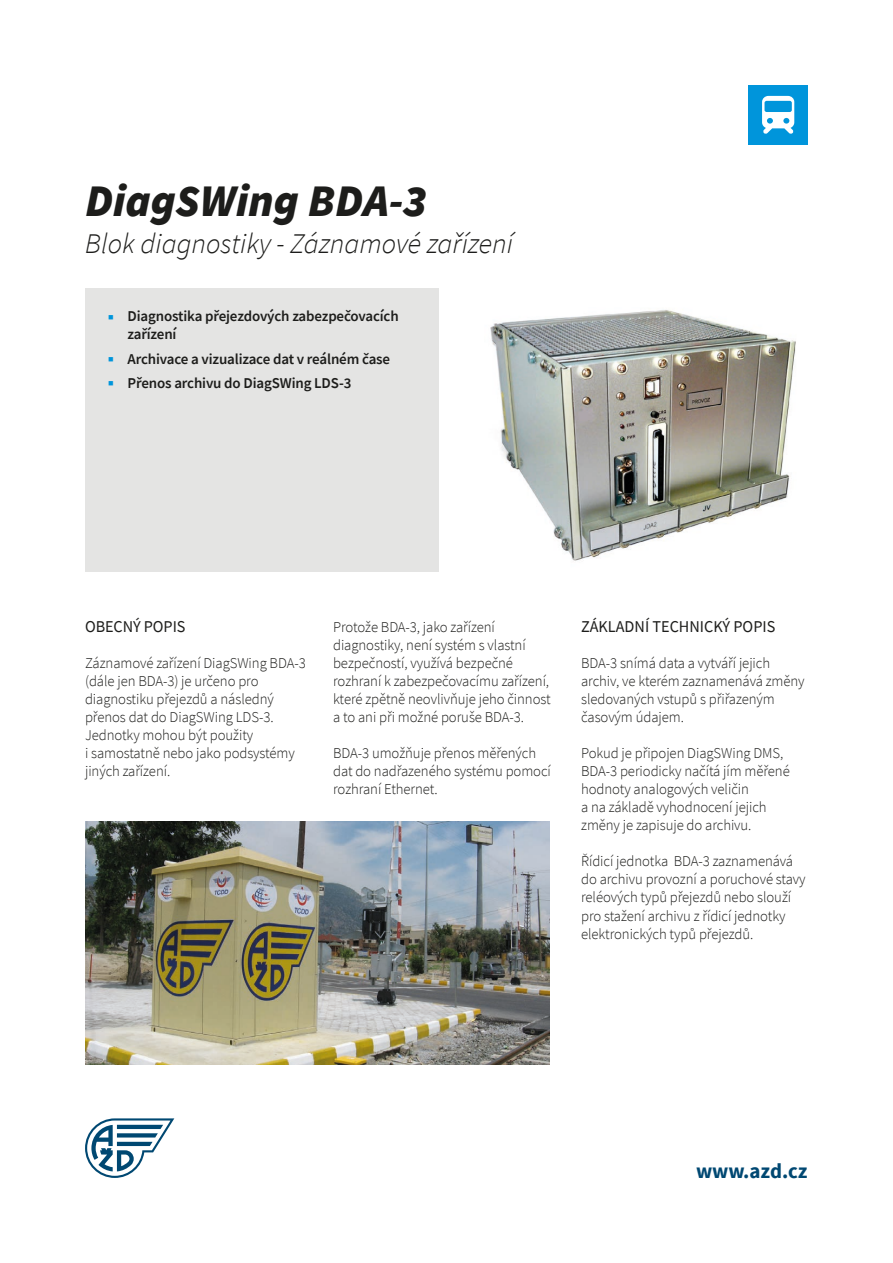
<style>
.page{position:relative;width:893px;height:1263px;background:#fff}
.page>*{position:absolute;margin:0;border:0;box-sizing:border-box;transform-origin:0 0}
.t1{font:italic 900 45px "Source Sans Pro";color:#1d1d1b}
.t2{font:italic 300 28.5px "Source Sans Pro";color:#1d1d1b}
.t3{font:700 21px "Source Sans Pro";color:#004872}
.mezititulek{font:16.5px "Source Sans Pro";color:#1d1d1b}
.text{font:300 15px/18px "Source Sans Pro";letter-spacing:-.005em;color:#1d1d1b}
.t4{font:600 15px/18px "Source Sans Pro";letter-spacing:-.01em;color:#1d1d1b}
</style>
<div class="page">
<svg style="left:85px;top:1118px;width:89px;height:60px"></svg>
<div style="left:748px;top:85px;width:60px;height:60px;background:#0095db"></div>
<svg style="left:762px;top:96px;width:32px;height:38px"></svg>
<div style="left:85px;top:289px;width:353px;height:283px;background:#e4e4e3"></div>
<img style="left:490px;top:310px;width:306px;height:251px">
<img style="left:85px;top:822px;width:464px;height:243px">
<p class="t1" style="left:85px;top:170px;width:343px">DiagSWing BDA-3</p>
<p class="t2" style="left:85px;top:226px;width:429px">Blok diagnostiky - Záznamové zařízení</p>
<p class="t4" style="left:128px;top:307px;width:273px">Diagnostika přejezdových zabezpečovacích zařízení</p>
<p class="t4" style="left:128px;top:349px;width:264px">Archivace a vizualizace dat v reálném čase</p>
<p class="t4" style="left:128px;top:374px;width:225px">Přenos archivu do DiagSWing LDS-3</p>
<p class="mezititulek" style="left:85px;top:616px;width:102px">OBECNÝ POPIS</p>
<p class="text" style="left:85px;top:654px;width:222px">Záznamové zařízení DiagSWing BDA-3 (dále jen BDA-3) je určeno pro diagnostiku přejezdů a následný přenos dat do DiagSWing LDS-3.<br>Jednotky mohou být použity<br>i samostatně nebo jako podsystémy jiných zařízení.</p>
<p class="text" style="left:333px;top:618px;width:219px">Protože BDA-3, jako zařízení diagnostiky, není systém s vlastní bezpečností, využívá bezpečné rozhraní k zabezpečovacímu zařízení, které zpětně neovlivňuje jeho činnost a to ani při možné poruše BDA-3.</p>
<p class="text" style="left:333px;top:744px;width:219px">BDA-3 umožňuje přenos měřených dat do nadřazeného systému pomocí rozhraní Ethernet.</p>
<p class="mezititulek" style="left:581px;top:616px;width:196px">ZÁKLADNÍ TECHNICKÝ POPIS</p>
<p class="text" style="left:581px;top:654px;width:225px">BDA-3 snímá data a vytváří jejich archiv, ve kterém zaznamenává změny sledovaných vstupů s přiřazeným časovým údajem.</p>
<p class="text" style="left:581px;top:744px;width:210px">Pokud je připojen DiagSWing DMS,<br>BDA-3 periodicky načítá jím měřené hodnoty analogových veličin<br>a na základě vyhodnocení jejich změny je zapisuje do archivu.</p>
<p class="text" style="left:581px;top:852px;width:226px">Řídicí jednotka BDA-3 zaznamenává do archivu provozní a poruchové stavy reléových typů přejezdů nebo slouží pro stažení archivu z řídicí jednotky elektronických typů přejezdů.</p>
<h3 class="t3" style="left:696px;top:1157px;width:113px">www.azd.cz</h3>
</div>
